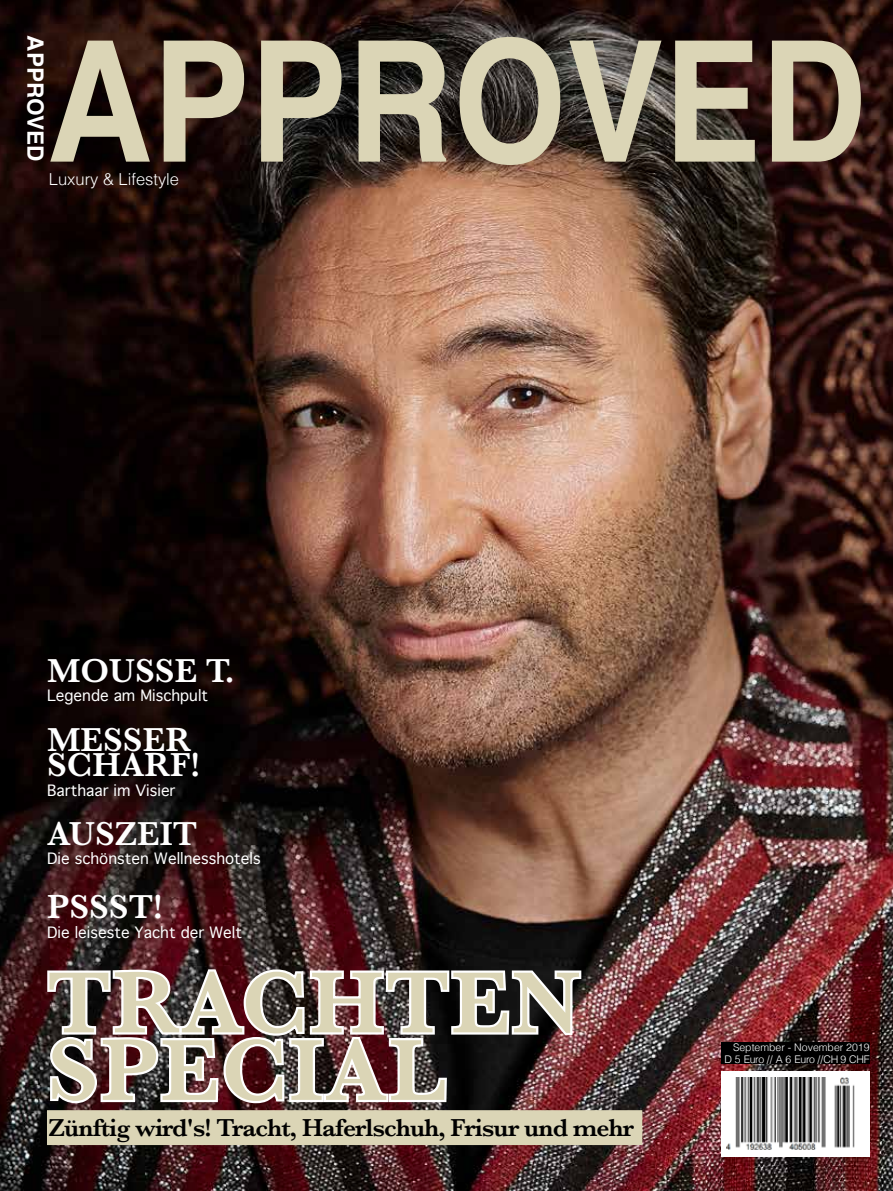
<style>
.page{position:relative;width:893px;height:1191px;background:#fff}
.page>*{position:absolute;margin:0;border:0;box-sizing:border-box;transform-origin:0 0}
.t1{font:700 168.15px "Helvetica";color:#dbd5b6;scale:.87 1}
.t2{font:600 90px/67.5px "Baskerville";letter-spacing:.02em;color:#dbd5b6}
.t3{font:600 34.5px/25.5px "Baskerville";color:#fff}
.t4{font:600 25.5px "Baskerville";letter-spacing:-.03em;color:#000}
.t5{font:700 22.5px "Helvetica";color:#fff}
.t6{font:300 16.5px "Helvetica";color:#fff}
.t7{font:15px "Geneva";color:#fff}
.t8{font:300 10.5px/12px "Helvetica";color:#fff;text-align:right}
</style>
<div class="page">
<img style="left:0;top:0;width:893px;height:1191px">
<div style="left:721px;top:1071px;width:149px;height:86px;background:#fff"></div>
<img style="left:727px;top:1078px;width:128px;height:72px">
<div style="left:721px;top:1042px;width:149px;height:22px;background:#000"></div>
<svg style="left:45px;top:967px;width:539px;height:139px"></svg>
<div style="left:48px;top:1111px;width:594px;height:33px;background:#dbd5b6"></div>
<div style="left:47px;top:1110px;width:595px;height:35px;border:2px solid #dbd5b6"></div>
<h3 class="t5" style="left:45px;top:35px;width:128px;rotate:90deg">APPROVED</h3>
<h1 class="t1" style="left:47px;top:32px;width:944px">APPROVED</h1>
<p class="t6" style="left:49px;top:172px;width:132px">Luxury &amp; Lifestyle</p>
<h3 class="t3" style="left:47px;top:657px;width:189px">MOUSSE T.</h3>
<p class="t7" style="left:47px;top:686px;width:163px">Legende am Mischpult</p>
<h3 class="t3" style="left:47px;top:727px;width:155px">MESSER<br>SCHARF!</h3>
<p class="t7" style="left:47px;top:781px;width:130px">Barthaar im Visier</p>
<h3 class="t3" style="left:47px;top:821px;width:152px">AUSZEIT</h3>
<p class="t7" style="left:47px;top:849px;width:215px">Die schönsten Wellnesshotels</p>
<h3 class="t3" style="left:47px;top:894px;width:117px">PSSST!</h3>
<p class="t7" style="left:47px;top:922px;width:197px">Die leiseste Yacht der Welt</p>
<h2 class="t2" style="left:47px;top:969px;width:535px">TRACHTEN<br>SPECIAL</h2>
<h3 class="t4" style="left:48px;top:1113px;width:587px">Zünftig wird's! Tracht, Haferlschuh, Frisur und mehr</h3>
<p class="t8" style="left:724px;top:1042px;width:147px">September - November 2019<br>D 5 Euro // A 6 Euro //CH 9 CHF</p>
</div>
